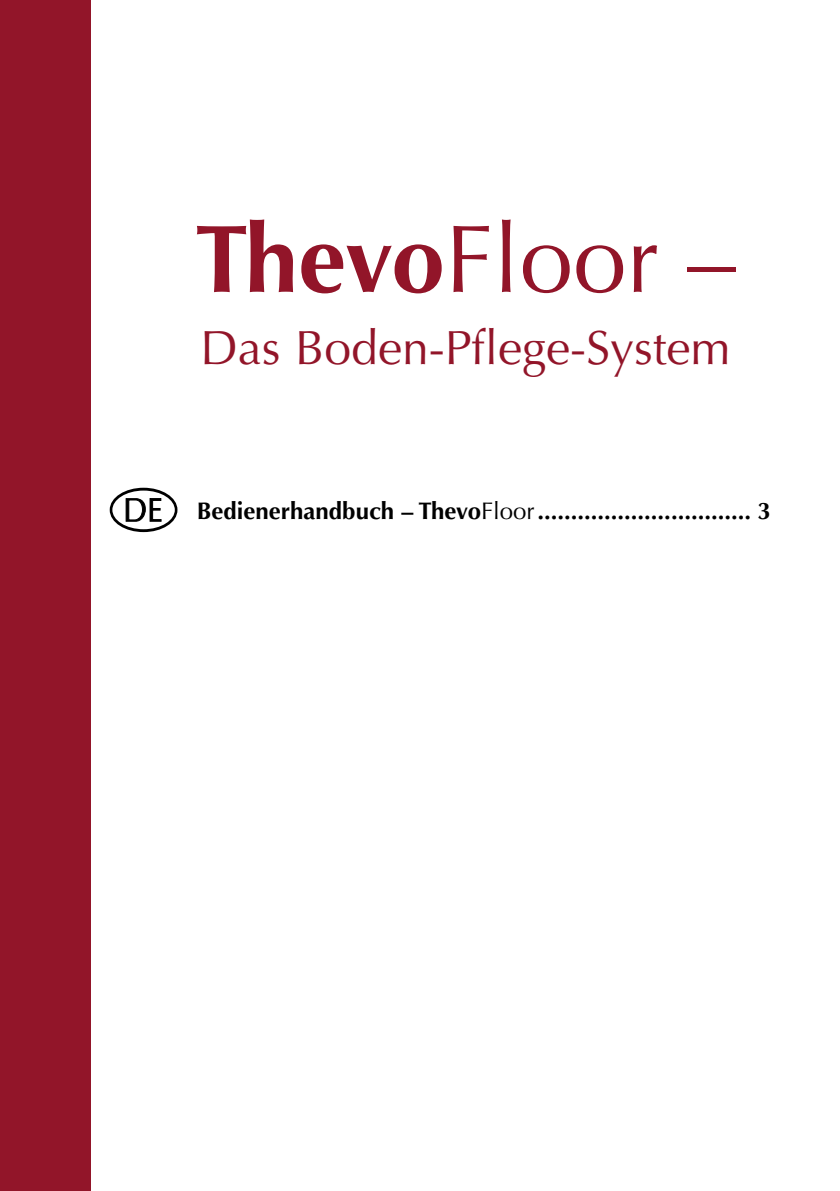
<style>
.page{position:relative;width:840px;height:1191px;background:#fff}
.page>*{position:absolute;margin:0;border:0;box-sizing:border-box;transform-origin:0 0}
.t1{font:96px "Optima";color:#921529}
.t2{font:48px "Optima";color:#921529}
.t3{font:700 24px "Optima";color:#000}
.s1{font-weight:700}
.s2{font-weight:400}
</style>
<div class="page">
<div style="left:0;top:0;width:91px;height:1191px;background:#921529"></div>
<svg style="left:111px;top:489px;width:65px;height:41px"></svg>
<div style="left:110px;top:488px;width:67px;height:44px;border:3px solid #000;border-radius:50%"></div>
<svg style="left:126px;top:498px;width:35px;height:23px"></svg>
<h1 class="t1" style="left:195px;top:203px;width:542px"><span class="s1">Thevo</span>Floor –</h1>
<h2 class="t2" style="left:200px;top:319px;width:531px">Das Boden-Pflege-System</h2>
<p class="t3" style="left:197px;top:497px;width:575px">Bedienerhandbuch – Thevo<span class="s2">Floor</span>................................ 3</p>
</div>
